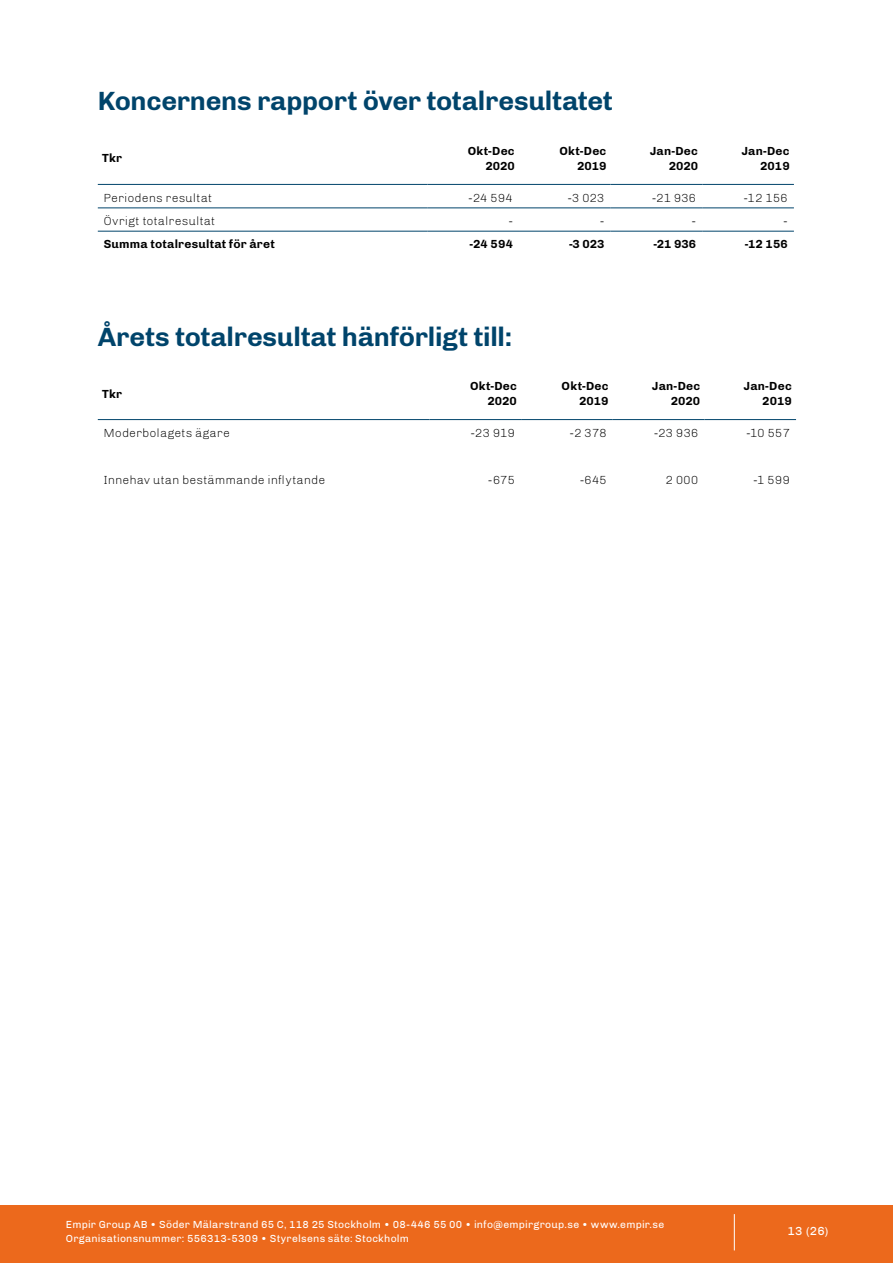
<style>
.page{position:relative;width:893px;height:1263px;background:#fff}
.page>*{position:absolute;margin:0;border:0;box-sizing:border-box;transform-origin:0 0}
.t1{font:700 27px "Chivo";letter-spacing:-.01em;color:#00446b}
.t2{font:300 12px "Chivo";letter-spacing:.015em;color:#000}
.t3{font:700 12px/14.4px "Chivo";letter-spacing:.015em;color:#000;text-align:right}
.t4{font:12px "Chivo";color:#fff}
.t5{font:10.5px/13.5px "Chivo";letter-spacing:.025em;color:#fff}
</style>
<div class="page">
<div style="left:0;top:1205px;width:893px;height:58px;background:#ec691c"></div>
<hr style="left:734px;top:1214px;width:1px;height:36px;background:#fff">
<hr style="left:98px;top:208px;width:329px;height:1px;background:#00446b">
<hr style="left:427px;top:208px;width:92px;height:1px;background:#00446b">
<hr style="left:519px;top:208px;width:92px;height:1px;background:#00446b">
<hr style="left:611px;top:208px;width:91px;height:1px;background:#00446b">
<hr style="left:702px;top:208px;width:92px;height:1px;background:#00446b">
<hr style="left:98px;top:231px;width:329px;height:1px;background:#00446b">
<hr style="left:427px;top:231px;width:92px;height:1px;background:#00446b">
<hr style="left:519px;top:231px;width:92px;height:1px;background:#00446b">
<hr style="left:611px;top:231px;width:91px;height:1px;background:#00446b">
<hr style="left:702px;top:231px;width:92px;height:1px;background:#00446b">
<hr style="left:98px;top:184px;width:329px;height:1px;background:#00446b">
<hr style="left:427px;top:184px;width:92px;height:1px;background:#00446b">
<hr style="left:519px;top:184px;width:92px;height:1px;background:#00446b">
<hr style="left:611px;top:184px;width:91px;height:1px;background:#00446b">
<hr style="left:702px;top:184px;width:92px;height:1px;background:#00446b">
<hr style="left:98px;top:419px;width:331px;height:1px;background:#00446b">
<hr style="left:429px;top:419px;width:92px;height:1px;background:#00446b">
<hr style="left:521px;top:419px;width:92px;height:1px;background:#00446b">
<hr style="left:613px;top:419px;width:91px;height:1px;background:#00446b">
<hr style="left:704px;top:419px;width:92px;height:1px;background:#00446b">
<h1 class="t1" style="left:98px;top:85px;width:517px">Koncernens rapport över totalresultatet</h1>
<p class="t3" style="left:102px;top:151px;width:21px">Tkr</p>
<p class="t3" style="left:468px;top:144px;width:48px">Okt-Dec<br>2020</p>
<p class="t3" style="left:559px;top:144px;width:48px">Okt-Dec<br>2019</p>
<p class="t3" style="left:650px;top:144px;width:49px">Jan-Dec<br>2020</p>
<p class="t3" style="left:742px;top:144px;width:49px">Jan-Dec<br>2019</p>
<p class="t2" style="left:104px;top:191px;width:110px">Periodens resultat</p>
<p class="t2" style="left:468px;top:191px;width:46px">-24 594</p>
<p class="t2" style="left:567px;top:191px;width:39px">-3 023</p>
<p class="t2" style="left:652px;top:191px;width:46px">-21 936</p>
<p class="t2" style="left:744px;top:191px;width:46px">-12 156</p>
<p class="t2" style="left:104px;top:214px;width:113px">Övrigt totalresultat</p>
<p class="t2" style="left:508px;top:214px;width:6px">-</p>
<p class="t2" style="left:600px;top:214px;width:6px">-</p>
<p class="t2" style="left:692px;top:214px;width:6px">-</p>
<p class="t2" style="left:783px;top:214px;width:6px">-</p>
<p class="t3" style="left:104px;top:237px;width:173px">Summa totalresultat för året</p>
<p class="t3" style="left:470px;top:237px;width:45px">-24 594</p>
<p class="t3" style="left:569px;top:237px;width:37px">-3 023</p>
<p class="t3" style="left:654px;top:237px;width:44px">-21 936</p>
<p class="t3" style="left:745px;top:237px;width:44px">-12 156</p>
<h1 class="t1" style="left:98px;top:320px;width:416px">Årets totalresultat hänförligt till:</h1>
<p class="t3" style="left:102px;top:386px;width:21px">Tkr</p>
<p class="t3" style="left:470px;top:379px;width:48px">Okt-Dec<br>2020</p>
<p class="t3" style="left:562px;top:379px;width:48px">Okt-Dec<br>2019</p>
<p class="t3" style="left:652px;top:379px;width:49px">Jan-Dec<br>2020</p>
<p class="t3" style="left:744px;top:379px;width:49px">Jan-Dec<br>2019</p>
<p class="t2" style="left:104px;top:426px;width:128px">Moderbolagets ägare</p>
<p class="t2" style="left:471px;top:426px;width:46px">-23 919</p>
<p class="t2" style="left:570px;top:426px;width:39px">-2 378</p>
<p class="t2" style="left:654px;top:426px;width:46px">-23 936</p>
<p class="t2" style="left:746px;top:426px;width:46px">-10 557</p>
<p class="t2" style="left:104px;top:473px;width:223px">Innehav utan bestämmande inflytande</p>
<p class="t2" style="left:488px;top:473px;width:29px">-675</p>
<p class="t2" style="left:580px;top:473px;width:28px">-645</p>
<p class="t2" style="left:666px;top:473px;width:34px">2 000</p>
<p class="t2" style="left:753px;top:473px;width:38px">-1 599</p>
<p class="t5" style="left:66px;top:1218px;width:600px">Empir Group AB • Söder Mälarstrand 65 C, 118 25 Stockholm • 08-446 55 00 • info@empirgroup.se • www.empir.se<br>Organisationsnummer: 556313-5309 • Styrelsens säte: Stockholm</p>
<p class="t4" style="left:787px;top:1224px;width:42px">13 (26)</p>
</div>
